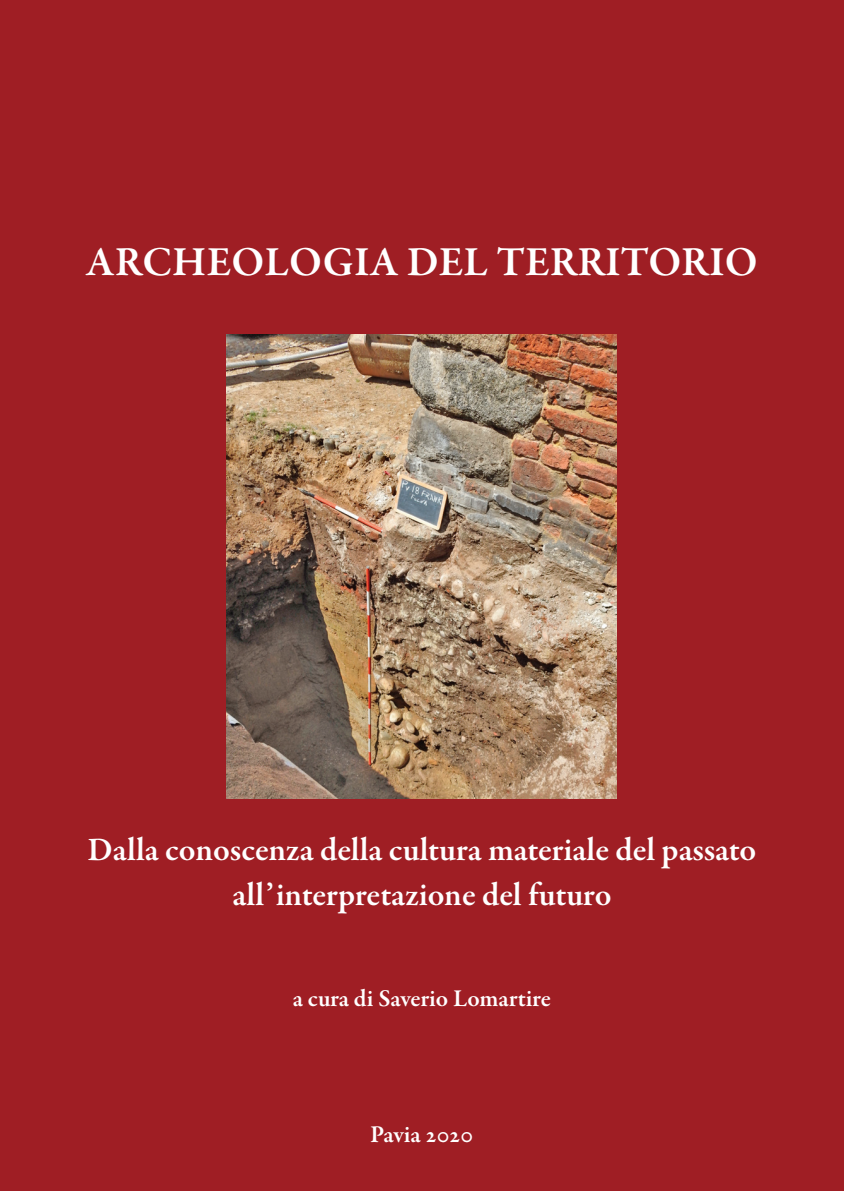
<style>
.page{position:relative;width:844px;height:1191px;background:#fff}
.page>*{position:absolute;margin:0;border:0;box-sizing:border-box;transform-origin:0 0}
.t1{font:600 42px "Garamond Premr Pro";color:#fff}
.t2{font:600 33.25px/44.3px "Garamond Premr Pro";color:#fff;text-align:center}
.t3{font:600 24.5px "Garamond Premr Pro";color:#fff}
</style>
<div class="page">
<div style="left:0;top:0;width:843px;height:1191px;background:#9f1e24"></div>
<img style="left:226px;top:335px;width:390px;height:464px">
<p class="t1" style="left:86px;top:236px;width:673px">ARCHEOLOGIA DEL TERRITORIO</p>
<p class="t2" style="left:88px;top:826px;width:670px">Dalla conoscenza della cultura materiale del passato all’interpretazione del futuro</p>
<p class="t3" style="left:293px;top:983px;width:259px">a cura di Saverio Lomartire</p>
<p class="t3" style="left:370px;top:1118px;width:105px">Pavia 2020</p>
</div>
